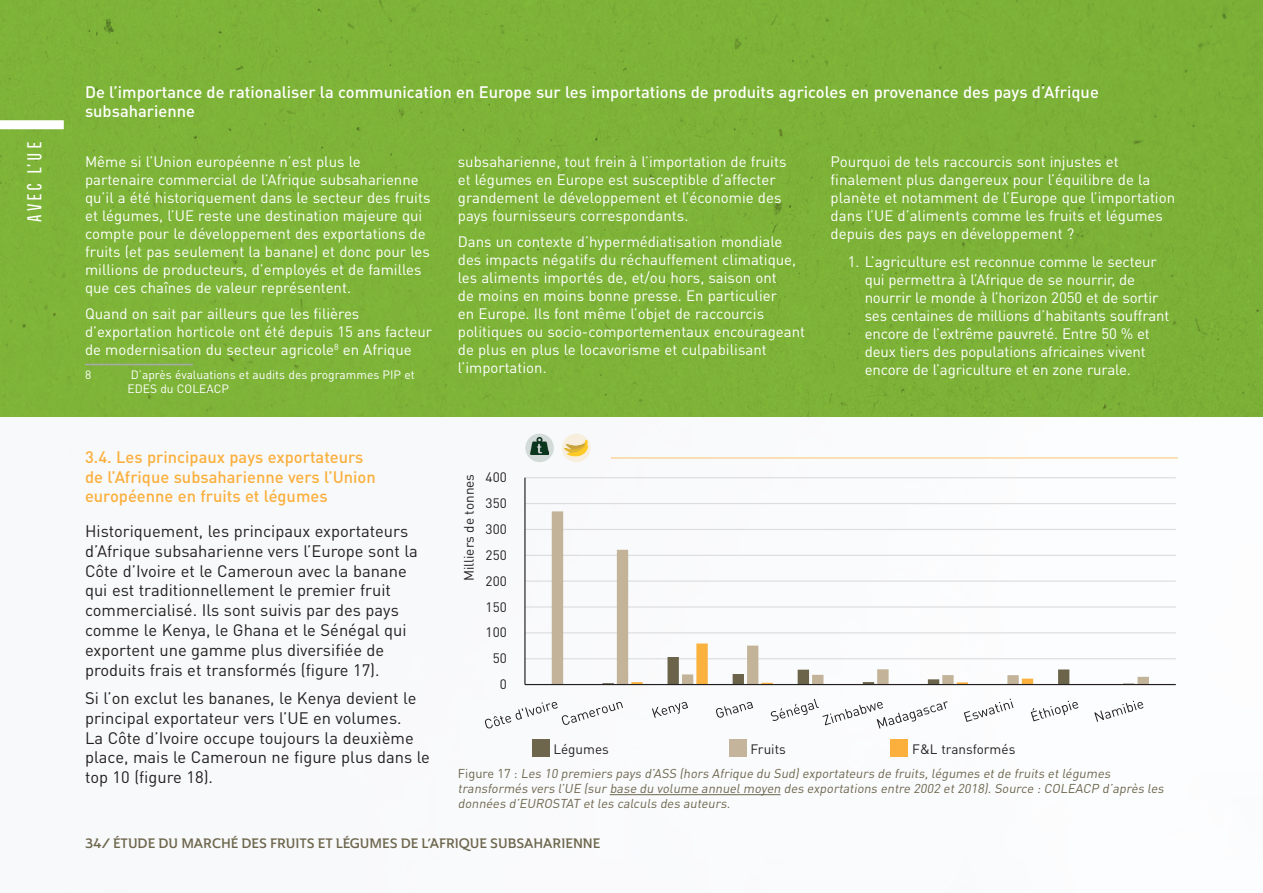
<style>
.page{position:relative;width:1263px;height:893px;background:#fff}
.page>*{position:absolute;margin:0;border:0;box-sizing:border-box;transform-origin:0 0}
.t1{font:19.5px "Frontage Condensed";color:#fff}
.Body{font:16.5px/19.8px "DIN Pro";color:#231f20}
.Encart_Titre{font:500 16.5px/19.8px "DIN Pro";color:#fff}
._1_1__Titres{font:500 16.5px/19.8px "DIN Pro";color:#fbb03e}
.Encart_Body{font:15px/18px "DIN Pro";color:#fff}
.Body-2{font:13.5px "DIN Pro";color:#231f20}
.t2{font:13.5px "Ainslie Nor Dem";color:#6d664d}
.Titre_figure{font:italic 12.75px/15.3px "DIN Pro";color:#6d664d}
.Note_de_bas_de_page{font:12px/14.4px "DIN Pro";color:#fff}
.s1{font-style:normal}
</style>
<div class="page">
<div style="left:0;top:0;width:1263px;height:417px;background:#7db338"></div>
<div style="left:0;top:120px;width:64px;height:9px;background:#fff"></div>
<hr style="left:85px;top:364px;width:108px;height:1px;background:#a8a9ad">
<hr style="left:610px;top:794px;width:170px;height:1px;background:#6d664d">
<hr style="left:525px;top:658px;width:651px;height:1px;background:#dcdddf">
<hr style="left:525px;top:632px;width:651px;height:1px;background:#dcdddf">
<hr style="left:525px;top:606px;width:651px;height:2px;background:#dcdddf">
<hr style="left:525px;top:580px;width:651px;height:2px;background:#dcdddf">
<hr style="left:525px;top:555px;width:651px;height:1px;background:#dcdddf">
<hr style="left:525px;top:529px;width:651px;height:1px;background:#dcdddf">
<hr style="left:525px;top:503px;width:651px;height:1px;background:#dcdddf">
<hr style="left:525px;top:477px;width:651px;height:1px;background:#dcdddf">
<svg style="left:552px;top:511px;width:597px;height:132px"></svg>
<svg style="left:537px;top:643px;width:626px;height:41px"></svg>
<hr style="left:524px;top:478px;width:1px;height:206px;background:#231f20">
<hr style="left:525px;top:684px;width:651px;height:1px;background:#231f20">
<svg style="left:485px;top:702px;width:138px;height:26px"></svg>
<svg style="left:652px;top:702px;width:36px;height:16px"></svg>
<svg style="left:716px;top:702px;width:37px;height:16px"></svg>
<svg style="left:771px;top:699px;width:177px;height:30px"></svg>
<svg style="left:964px;top:699px;width:49px;height:23px"></svg>
<svg style="left:1031px;top:701px;width:47px;height:20px"></svg>
<svg style="left:1094px;top:701px;width:49px;height:21px"></svg>
<div style="left:532px;top:740px;width:17px;height:17px;background:#6d664d"></div>
<div style="left:729px;top:740px;width:17px;height:17px;background:#c3b49b"></div>
<div style="left:891px;top:740px;width:17px;height:17px;background:#fbb03e"></div>
<div style="left:525px;top:434px;width:29px;height:28px;background:#d3dbd9;border-radius:50%"></div>
<img style="left:531px;top:437px;width:17px;height:18px">
<svg style="left:562px;top:434px;width:29px;height:28px"></svg>
<img style="left:564px;top:436px;width:23px;height:23px">
<hr style="left:611px;top:457px;width:567px;height:2px;background:#fbb03e">
<p class="t1" style="left:24px;top:223px;width:84px;rotate:-90deg">avec l’ue</p>
<p class="Encart_Titre" style="left:85px;top:81px;width:1015px">De l’importance de rationaliser la communication en Europe sur les importations de produits agricoles en provenance des pays d’Afrique subsaharienne</p>
<p class="Encart_Body" style="left:85px;top:152px;width:347px">Même si l’Union européenne n’est plus le partenaire commercial de l’Afrique subsaharienne qu’il a été historiquement dans le secteur des fruits et légumes, l’UE reste une destination majeure qui compte pour le développement des exportations de fruits (et pas seulement la banane) et donc pour les millions de producteurs, d’employés et de familles que ces chaînes de valeur représentent.</p>
<p class="Encart_Body" style="left:85px;top:304px;width:349px">Quand on sait par ailleurs que les filières d’exportation horticole ont été depuis 15 ans facteur de modernisation du secteur agricole<sup>8</sup> en Afrique</p>
<p class="Note_de_bas_de_page" style="left:85px;top:367px;width:8px">8</p>
<p class="Note_de_bas_de_page" style="left:128px;top:367px;width:289px">D’après évaluations et audits des programmes PIP et<br>EDES du COLEACP</p>
<p class="Encart_Body" style="left:458px;top:152px;width:330px">subsaharienne, tout frein à l’importation de fruits et légumes en Europe est susceptible d’affecter grandement le développement et l’économie des pays fournisseurs correspondants.</p>
<p class="Encart_Body" style="left:458px;top:232px;width:349px">Dans un contexte d’hypermédiatisation mondiale des impacts négatifs du réchauffement climatique, les aliments importés de, et/ou hors, saison ont<br>de moins en moins bonne presse. En particulier<br>en Europe. Ils font même l’objet de raccourcis politiques ou socio-comportementaux encourageant de plus en plus le locavorisme et culpabilisant l’importation.</p>
<p class="Encart_Body" style="left:831px;top:152px;width:346px">Pourquoi de tels raccourcis sont injustes et finalement plus dangereux pour l’équilibre de la planète et notamment de l’Europe que l’importation dans l’UE d’aliments comme les fruits et légumes depuis des pays en développement ?</p>
<p class="Encart_Body" style="left:865px;top:252px;width:306px;text-indent:-17px">1. L’agriculture est reconnue comme le secteur qui permettra à l’Afrique de se nourrir, de nourrir le monde à l’horizon 2050 et de sortir ses centaines de millions d’habitants souffrant encore de l’extrême pauvreté. Entre 50 % et deux tiers des populations africaines vivent encore de l’agriculture et en zone rurale.</p>
<p class="_1_1__Titres" style="left:85px;top:446px;width:292px">3.4. Les principaux pays exportateurs de l’Afrique subsaharienne vers l’Union européenne en fruits et légumes</p>
<p class="Body" style="left:85px;top:520px;width:334px">Historiquement, les principaux exportateurs d’Afrique subsaharienne vers l’Europe sont la Côte d’Ivoire et le Cameroun avec la banane qui est traditionnellement le premier fruit commercialisé. Ils sont suivis par des pays comme le Kenya, le Ghana et le Sénégal qui exportent une gamme plus diversifiée de produits frais et transformés (figure 17).</p>
<p class="Body" style="left:85px;top:687px;width:346px">Si l’on exclut les bananes, le Kenya devient le principal exportateur vers l’UE en volumes.<br>La Côte d’Ivoire occupe toujours la deuxième place, mais le Cameroun ne figure plus dans le top 10 (figure 18).</p>
<p class="Body-2" style="left:460px;top:581px;width:109px;rotate:-90deg">Milliers de tonnes</p>
<p class="Body-2" style="left:486px;top:468px;width:23px">400</p>
<p class="Body-2" style="left:486px;top:494px;width:23px">350</p>
<p class="Body-2" style="left:486px;top:520px;width:23px">300</p>
<p class="Body-2" style="left:486px;top:546px;width:23px">250</p>
<p class="Body-2" style="left:486px;top:572px;width:23px">200</p>
<p class="Body-2" style="left:486px;top:597px;width:23px">150</p>
<p class="Body-2" style="left:486px;top:623px;width:23px">100</p>
<p class="Body-2" style="left:493px;top:649px;width:16px">50</p>
<p class="Body-2" style="left:500px;top:675px;width:9px">0</p>
<p class="Body-2" style="left:553px;top:739px;width:57px">Légumes</p>
<p class="Body-2" style="left:750px;top:739px;width:37px">Fruits</p>
<p class="Body-2" style="left:912px;top:739px;width:105px">F&amp;L transformés</p>
<p class="Titre_figure" style="left:458px;top:765px;width:710px"><span class="s1">F i g u re 1 7 :</span> Les 10 premiers pays d’ASS (hors Afrique du Sud)exportateurs de fruits,légumes etde fruits etlégumes transformés vers l’UE (sur base du volume annuelmoyen des exportations entre 2002 et2018).Source :COLEACP d’après les données d’EUROSTAT etles calculs des auteurs.</p>
<p class="t2" style="left:85px;top:834px;width:517px">34/ ÉTUDE DU MARCHÉ DES FRUITS ET LÉGUMES DE L’AFRIQUE SUBSAHARIENNE</p>
</div>
